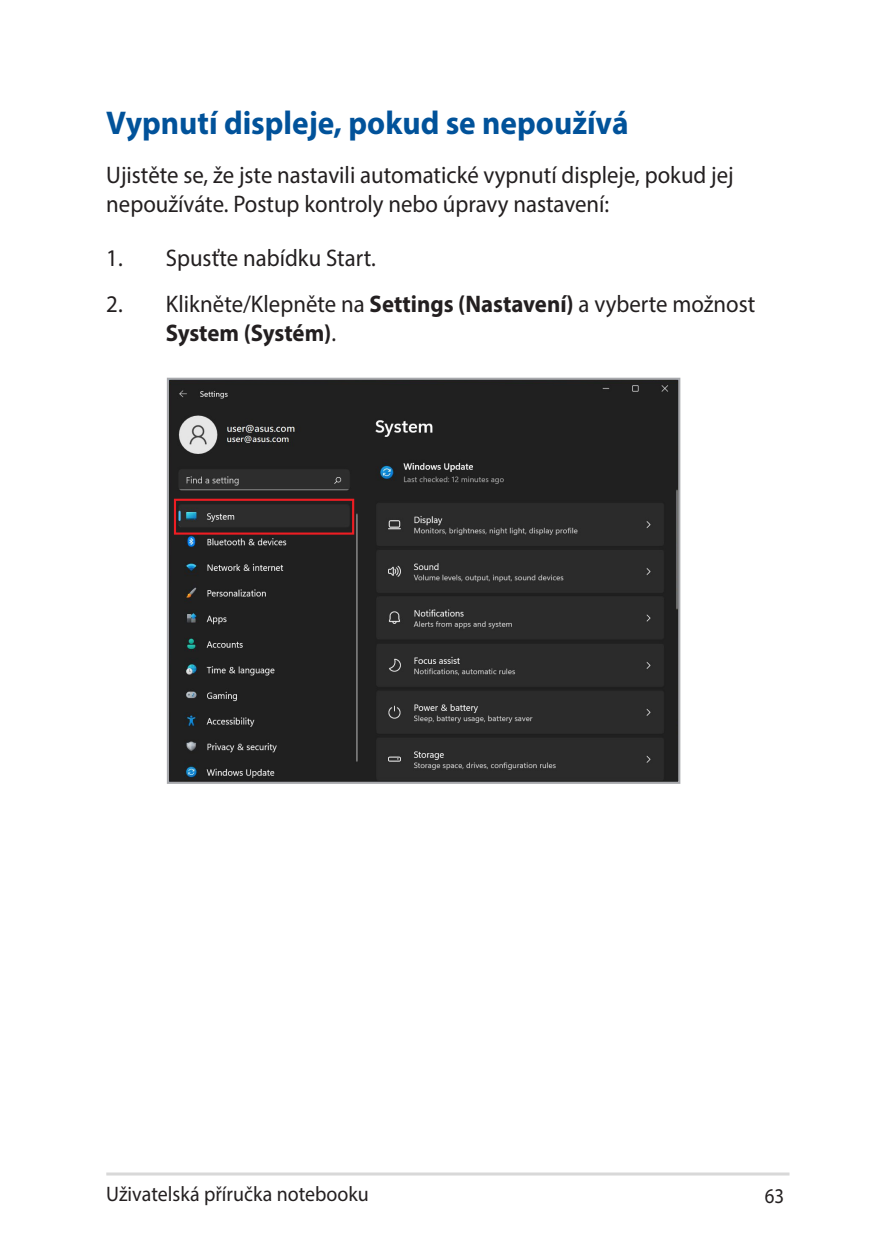
<style>
.page{position:relative;width:893px;height:1259px;background:#fff}
.page>*{position:absolute;margin:0;border:0;box-sizing:border-box;transform-origin:0 0}
.Heading_2{font:700 33px "Myriad Pro";color:#01529a;scale:.95 1}
.Body_Text{font:24px/28.8px "Myriad Pro";color:#231f20;scale:.95 1}
.List{font:24px/28.8px "Myriad Pro";color:#231f20;scale:.95 1}
.t1{font:21px "Myriad Pro";color:#231f20;scale:.95 1}
.t2{font:21px "Myriad Pro";color:#231f20;scale:.9 1}
.s1{font-weight:700}
</style>
<div class="page">
<hr style="left:106px;top:1172px;width:683px;height:3px;background:#d8d8d8">
<img style="left:170px;top:381px;width:507px;height:400px">
<div style="left:167px;top:378px;width:513px;height:406px;border:2px solid #a8a9ad"></div>
<div style="left:174px;top:499px;width:180px;height:35px;border:2px solid #ee1d23"></div>
<p class="Heading_2" style="left:106px;top:101px;width:551px">Vypnutí displeje, pokud se nepoužívá</p>
<p class="Body_Text" style="left:106px;top:160px;width:662px">Ujistěte se, že jste nastavili automatické vypnutí displeje, pokud jej nepoužíváte. Postup kontroly nebo úpravy nastavení:</p>
<p class="List" style="left:106px;top:243px;width:285px">1. Spusťte nabídku Start.</p>
<p class="List" style="left:166px;top:289px;width:622px;text-indent:-60px">2. Klikněte/Klepněte na <span class="s1">Settings (Nastavení)</span> a vyberte možnost<br><span class="s1">System (Systém)</span>.</p>
<p class="t1" style="left:106px;top:1180px;width:278px">Uživatelská příručka notebooku</p>
<p class="t2" style="left:765px;top:1182px;width:23px">63</p>
</div>
